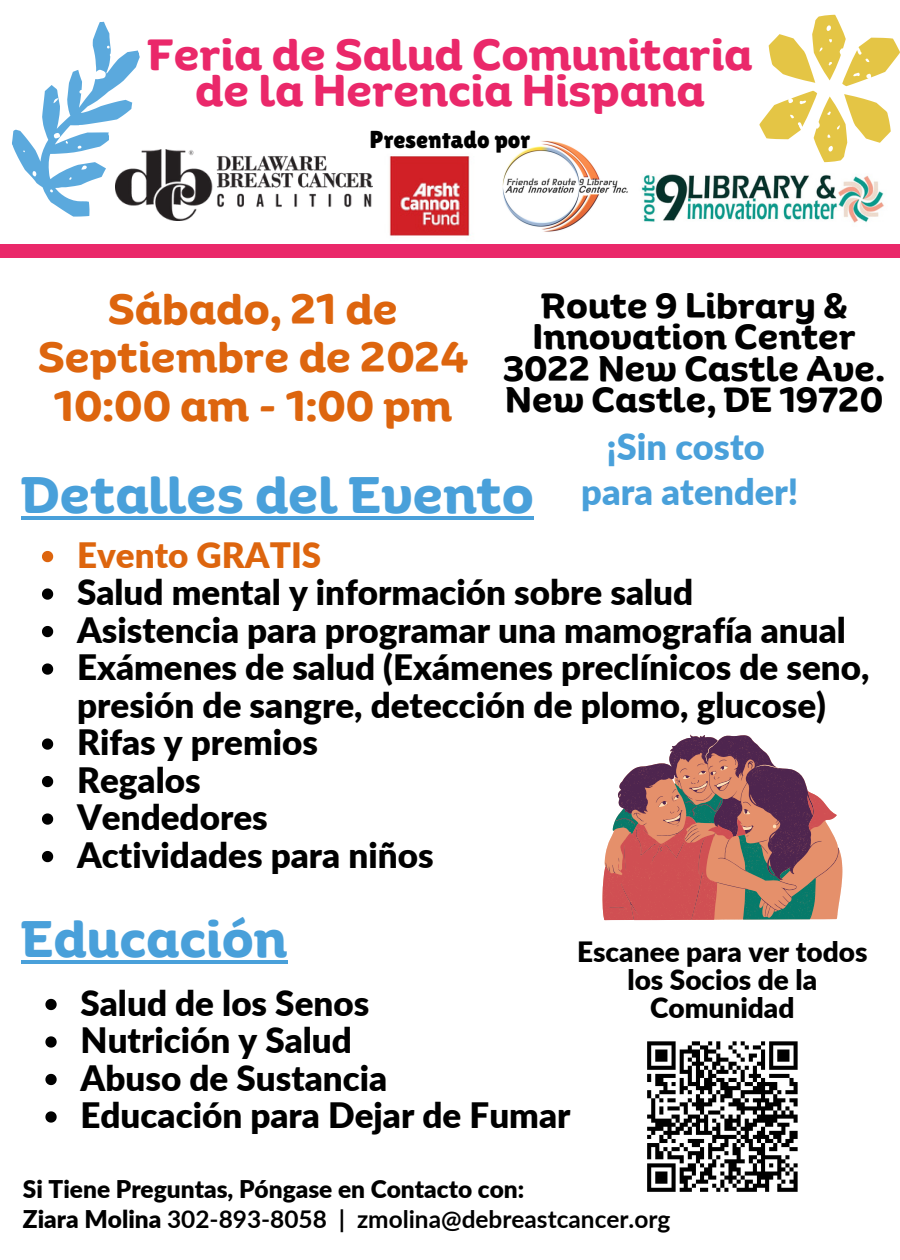
<style>
.page{position:relative;width:900px;height:1260px;background:#fff}
.page>*{position:absolute;margin:0;border:0;box-sizing:border-box;transform-origin:0 0}
.t1{font:700 50px "Binate Display";color:#49a0da}
.t2{font:700 42.5px/35.5px "Binate Display";color:#ea286a;text-align:center}
.t3{font:700 41.25px/48.8px "Binate Display";color:#dd650e;text-align:center}
.t4{font:900 36px/45px "Lato";color:#49a0da;text-align:center}
.t5{font:900 35px/37.5px "Lato";color:#000}
.t6{font:900 35px "Lato";color:#dd650e}
.t7{font:700 34px/31.5px "Binate Display";color:#000;text-align:center}
.t8{font:900 28px/28px "Lato";color:#000;text-align:center}
.t9{font:900 24.5px/30px "Lato";color:#000}
.t10{font:24.5px "Lilita One";color:#000}
.s1{font-weight:700}
</style>
<div class="page">
<img style="left:172px;top:150px;width:201px;height:70px">
<svg style="left:12px;top:21px;width:160px;height:200px"></svg>
<svg style="left:759px;top:15px;width:141px;height:147px"></svg>
<img style="left:389px;top:156px;width:82px;height:80px">
<img style="left:502px;top:140px;width:126px;height:92px">
<svg style="left:603px;top:735px;width:240px;height:185px"></svg>
<div style="left:0;top:245px;width:900px;height:12px;background:#ea286a"></div>
<hr style="left:21px;top:516px;width:513px;height:4px;background:#49a0da">
<svg style="left:42px;top:551px;width:11px;height:11px"></svg>
<svg style="left:42px;top:588px;width:11px;height:12px"></svg>
<svg style="left:42px;top:626px;width:11px;height:11px"></svg>
<svg style="left:42px;top:663px;width:11px;height:12px"></svg>
<svg style="left:42px;top:738px;width:11px;height:12px"></svg>
<svg style="left:42px;top:776px;width:11px;height:11px"></svg>
<svg style="left:42px;top:813px;width:11px;height:12px"></svg>
<svg style="left:42px;top:851px;width:11px;height:11px"></svg>
<hr style="left:21px;top:960px;width:266px;height:4px;background:#49a0da">
<svg style="left:45px;top:999px;width:12px;height:11px"></svg>
<svg style="left:45px;top:1036px;width:12px;height:12px"></svg>
<svg style="left:45px;top:1074px;width:12px;height:11px"></svg>
<svg style="left:45px;top:1111px;width:12px;height:12px"></svg>
<svg style="left:647px;top:1041px;width:151px;height:151px"></svg>
<img style="left:641px;top:174px;width:243px;height:49px">
<p class="t2" style="left:147px;top:32px;width:607px">Feria de Salud Comunitaria de la Herencia Hispana</p>
<h1 class="t10" style="left:370px;top:125px;width:162px">Presentado por</h1>
<p class="t3" style="left:38px;top:279px;width:431px">Sábado, 21 de<br>Septiembre de 2024<br>10:00 am - 1:00 pm</p>
<p class="t7" style="left:504px;top:285px;width:383px">Route 9 Library &amp;<br>Innovation Center<br>3022 New Castle Ave.<br>New Castle, DE 19720</p>
<p class="t4" style="left:581px;top:423px;width:219px">¡Sin costo para atender!</p>
<p class="t1" style="left:21px;top:448px;width:514px">Detalles del Evento</p>
<p class="t6" style="left:77px;top:533px;width:246px">Evento GRATIS</p>
<h2 class="t5" style="left:77px;top:573px;width:618px">Salud mental y información sobre salud</h2>
<h3 class="t5" style="left:77px;top:611px;width:770px">Asistencia para programar una mamografía anual</h3>
<h3 class="t5" style="left:77px;top:648px;width:794px">Exámenes de salud (Exámenes preclínicos de seno, presión de sangre, detección de plomo, glucose)</h3>
<h1 class="t5" style="left:77px;top:723px;width:243px">Rifas y premios</h1>
<p class="t5" style="left:77px;top:761px;width:125px">Regalos</p>
<p class="t5" style="left:77px;top:798px;width:192px">Vendedores</p>
<p class="t5" style="left:77px;top:836px;width:358px">Actividades para niños</p>
<p class="t1" style="left:21px;top:892px;width:268px">Educación</p>
<p class="t5" style="left:81px;top:983px;width:290px">Salud de los Senos</p>
<p class="t5" style="left:81px;top:1021px;width:273px">Nutrición y Salud</p>
<p class="t5" style="left:81px;top:1058px;width:308px">Abuso de Sustancia</p>
<p class="t5" style="left:81px;top:1096px;width:491px">Educación para Dejar de Fumar</p>
<p class="t8" style="left:577px;top:937px;width:292px">Escanee para ver todos los Socios de la<br>Comunidad</p>
<h5 class="t9" style="left:23px;top:1173px;width:649px">Si Tiene Preguntas, Póngase en Contacto con:<br>Ziara Molina <span class="s1">302-893-8058 | zmolina@debreastcancer.org</span></h5>
</div>
